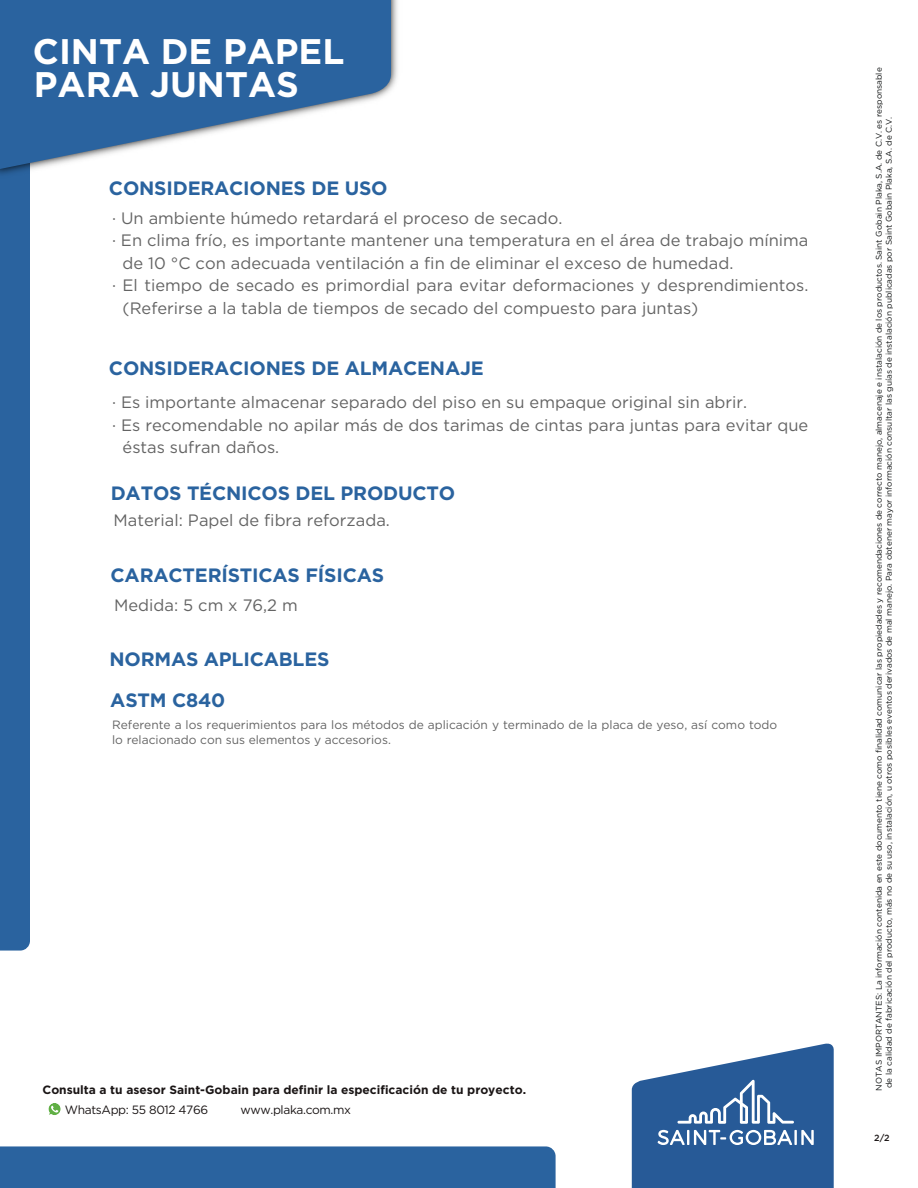
<style>
.page{position:relative;width:918px;height:1188px;background:#fff}
.page>*{position:absolute;margin:0;border:0;box-sizing:border-box;transform-origin:0 0}
.t1{font:700 35.55px "Gotham";color:#fff}
.t2{font:700 19.35px "Gotham";letter-spacing:-.01em;color:#2a639f}
.t3{font:16.5px "Gotham";color:#646464}
.t4{font:12px/15px "Gotham";color:#646464}
.t5{font:700 12px "Gotham";color:#1a1515}
.t6{font:12px "Gotham";letter-spacing:-.03em;color:#1a1515}
.t7{font:500 9px "Gotham";color:#1a1515}
.t8{font:8.25px/9.9px "Gotham";color:#101313}
</style>
<div class="page">
<div style="left:0;top:224px;width:30px;height:727px;background:#2a639f"></div>
<img style="left:0;top:0;width:398px;height:224px">
<svg style="left:0;top:0;width:391px;height:170px;fill:#2a639f"></svg>
<div style="left:0;top:1146px;width:556px;height:42px;background:#2a639f"></div>
<svg style="left:632px;top:1043px;width:202px;height:145px"></svg>
<svg style="left:48px;top:1103px;width:13px;height:12px"></svg>
<h1 class="t1" style="left:33px;top:28px;width:313px">CINTA DE PAPEL</h1>
<h1 class="t1" style="left:34px;top:61px;width:267px">PARA JUNTAS</h1>
<p class="t2" style="left:109px;top:176px;width:280px">CONSIDERACIONES DE USO</p>
<p class="t3" style="left:112px;top:207px;width:452px">· Un ambiente húmedo retardará el proceso de secado.</p>
<p class="t3" style="left:112px;top:230px;width:698px">· En clima frío, es importante mantener una temperatura en el área de trabajo mínima</p>
<p class="t3" style="left:123px;top:252px;width:612px">de 10 °C con adecuada ventilación a fin de eliminar el exceso de humedad.</p>
<p class="t3" style="left:112px;top:275px;width:698px">· El tiempo de secado es primordial para evitar deformaciones y desprendimientos.</p>
<p class="t3" style="left:123px;top:297px;width:577px">(Referirse a la tabla de tiempos de secado del compuesto para juntas)</p>
<p class="t2" style="left:109px;top:355px;width:376px">CONSIDERACIONES DE ALMACENAJE</p>
<p class="t3" style="left:112px;top:392px;width:637px">· Es importante almacenar separado del piso en su empaque original sin abrir.</p>
<p class="t3" style="left:112px;top:415px;width:698px">· Es recomendable no apilar más de dos tarimas de cintas para juntas para evitar que</p>
<p class="t3" style="left:123px;top:437px;width:158px">éstas sufran daños.</p>
<p class="t2" style="left:111px;top:481px;width:346px">DATOS TÉCNICOS DEL PRODUCTO</p>
<p class="t3" style="left:114px;top:509px;width:278px">Material: Papel de fibra reforzada.</p>
<p class="t2" style="left:111px;top:562px;width:275px">CARACTERÍSTICAS FÍSICAS</p>
<p class="t3" style="left:114px;top:594px;width:185px">Medida: 5 cm x 76,2 m</p>
<p class="t2" style="left:109px;top:647px;width:222px">NORMAS APLICABLES</p>
<p class="t2" style="left:110px;top:688px;width:116px">ASTM C840</p>
<p class="t4" style="left:112px;top:717px;width:667px">Referente a los requerimientos para los métodos de aplicación y terminado de la placa de yeso, así como todo lo relacionado con sus elementos y accesorios.</p>
<p class="t5" style="left:43px;top:1082px;width:485px">Consulta a tu asesor Saint-Gobain para definir la especificación de tu proyecto.</p>
<p class="t6" style="left:65px;top:1102px;width:145px">WhatsApp: 55 8012 4766</p>
<p class="t6" style="left:240px;top:1102px;width:112px">www.plaka.com.mx</p>
<p class="t8" style="left:874px;top:1088px;width:1022px;text-indent:-2px;rotate:-90deg">NOTAS IMPORTANTES: La información contenida en este documento tiene como finalidad comunicar las propiedades y recomendaciones de correcto manejo, almacenaje e instalación de los productos. Saint Gobain Plaka, S.A. de C.V. es responsable de la calidad de fabricación del producto, más no de su uso, instalación, u otros posibles eventos derivados de mal manejo. Para obtener mayor información consultar las guías de instalación publicadas por Saint Gobain Plaka, S.A. de C.V.</p>
<p class="t7" style="left:874px;top:1132px;width:17px">2/2</p>
</div>
